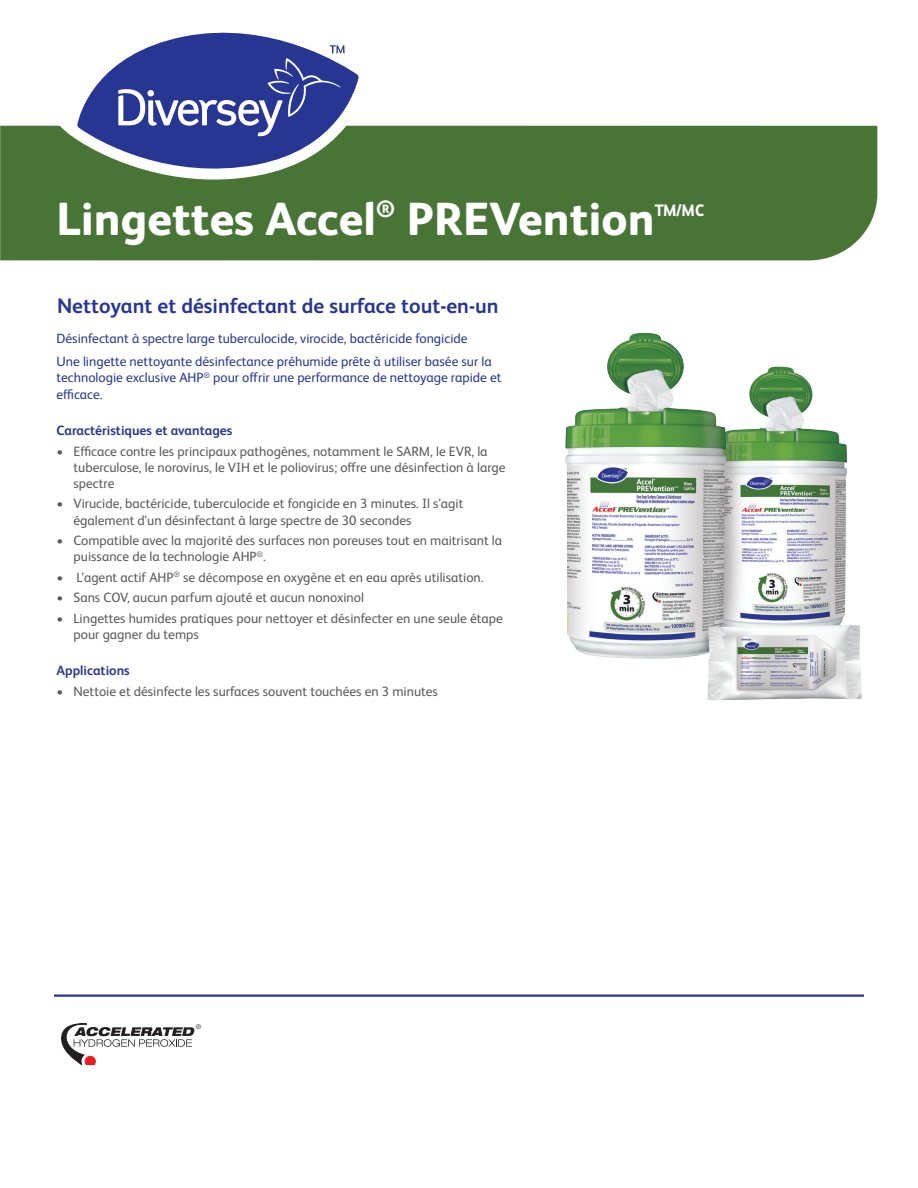
<style>
.page{position:relative;width:918px;height:1188px;background:#fff}
.page>*{position:absolute;margin:0;border:0;box-sizing:border-box;transform-origin:0 0}
.t1{font:800 46.5px "FS Albert Pro";color:#fff}
.t2{font:700 21px "FS Albert Pro";color:#263692}
.t3{font:800 16.65px "FS Albert Pro";color:#fff;scale:.9 1}
.t4{font:13.5px/16.2px "FS Albert Pro";color:#57585a}
.t5{font:13.5px/23px "FS Albert Pro";color:#263692}
.t6{font:700 13.5px "FS Albert Pro";color:#263692}
.t7{font:6.75px "FS Albert Pro";color:#231f20}
</style>
<div class="page">
<div style="left:0;top:126px;width:877px;height:134px;background:#487536"></div>
<hr style="left:54px;top:995px;width:810px;height:2px;background:#263692">
<svg style="left:61px;top:1023px;width:134px;height:42px"></svg>
<img style="left:565px;top:333px;width:297px;height:367px">
<svg style="left:57px;top:125px;width:317px;height:55px;background:#568046"></svg>
<svg style="left:77px;top:32px;width:282px;height:149px"></svg>
<svg style="left:118px;top:45px;width:227px;height:91px;background:#4b58a4"></svg>
<h1 class="t1" style="left:57px;top:182px;width:600px">Lingettes Accel<sup>®</sup> PREVention</h1>
<p class="t3" style="left:655px;top:197px;width:56px">TM/MC</p>
<h2 class="t2" style="left:57px;top:291px;width:443px">Nettoyant et désinfectant de surface tout-en-un</h2>
<p class="t5" style="left:57px;top:326px;width:437px">Désinfectant à spectre large tuberculocide, virocide, bactéricide fongicide<br>Une lingette nettoyante désinfectance préhumide prête à utiliser basée sur la</p>
<p class="t5" style="left:57px;top:369px;width:446px;line-height:16.2px">technologie exclusive AHP<sup>®</sup> pour offrir une performance de nettoyage rapide et efficace.</p>
<p class="t6" style="left:57px;top:421px;width:177px">Caractéristiques et avantages</p>
<p class="t4" style="left:74px;top:442px;width:433px;text-indent:-17px">• Efficace contre les principaux pathogènes, notamment le SARM, le EVR, la tuberculose, le norovirus, le VIH et le poliovirus; offre une désinfection à large spectre</p>
<p class="t4" style="left:74px;top:495px;width:391px;text-indent:-17px">• Virucide, bactéricide, tuberculocide et fongicide en 3 minutes. Il s’agit également d’un désinfectant à large spectre de 30 secondes</p>
<p class="t4" style="left:74px;top:531px;width:430px;text-indent:-17px">• Compatible avec la majorité des surfaces non poreuses tout en maitrisant la puissance de la technologie AHP<sup>®</sup>.</p>
<p class="t4" style="left:57px;top:568px;width:429px">• L’agent actif AHP<sup>®</sup> se décompose en oxygène et en eau après utilisation.</p>
<p class="t4" style="left:57px;top:588px;width:309px">• Sans COV, aucun parfum ajouté et aucun nonoxinol</p>
<p class="t4" style="left:74px;top:609px;width:431px;text-indent:-17px">• Lingettes humides pratiques pour nettoyer et désinfecter en une seule étape pour gagner du temps</p>
<p class="t6" style="left:57px;top:661px;width:75px">Applications</p>
<p class="t4" style="left:57px;top:682px;width:383px">• Nettoie et désinfecte les surfaces souvent touchées en 3 minutes</p>
<p class="t7" style="left:196px;top:1021px;width:7px">®</p>
</div>
